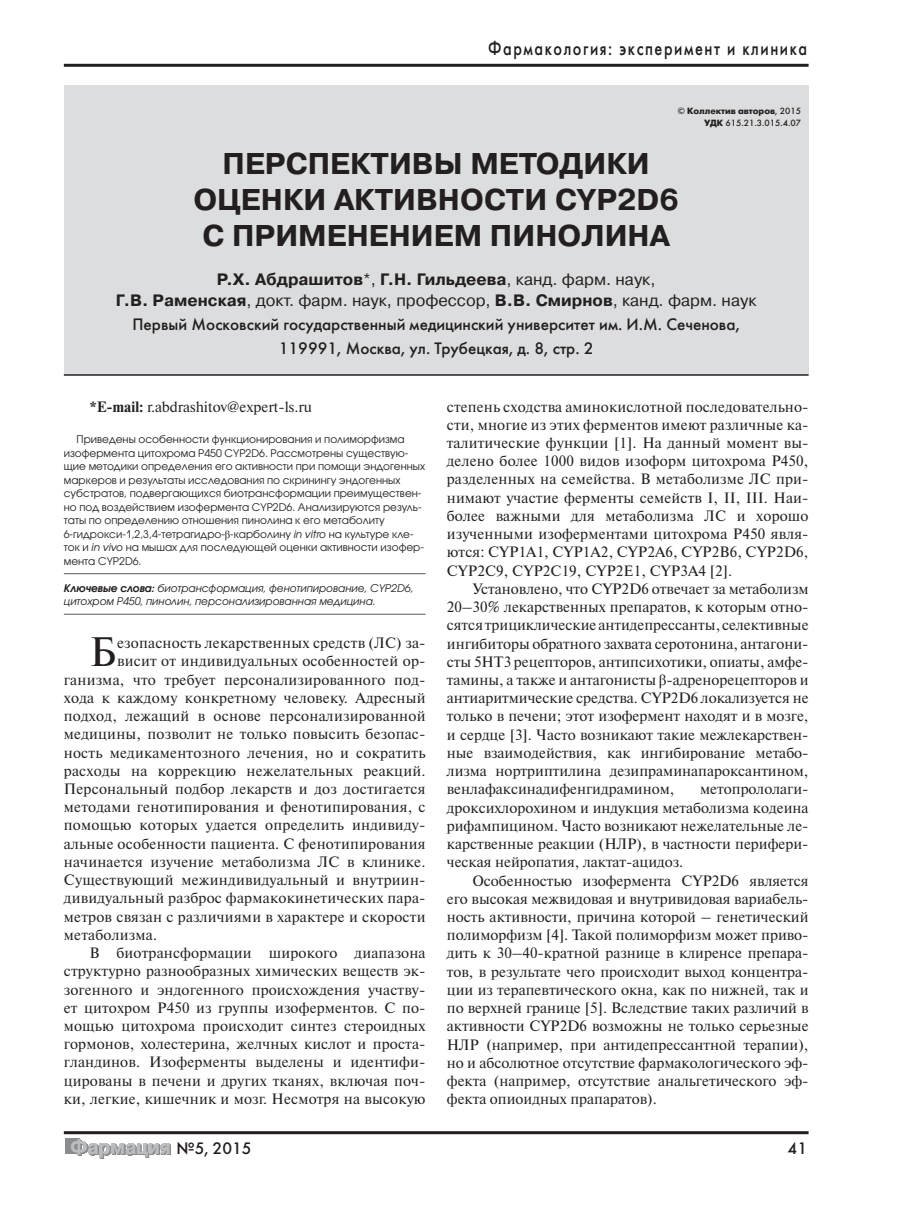
<style>
.page{position:relative;width:915px;height:1212px;background:#fff}
.page>*{position:absolute;margin:0;border:0;box-sizing:border-box;transform-origin:0 0}
.t1{font:41.1px "Newton C";color:#231f20}
.t2{font:700 30px/36px "Pragmatica C";color:#231f20;text-align:center}
.t3{font:700 20.25px "Pragmatica C";color:#8a8c8e;scale:.9 1}
.t4{font:19.5px "Futura Futuris C";letter-spacing:.1em;color:#231f20;scale:.8 1}
.t5{font:16.5px/24px "Futura Futuris C";color:#231f20;text-align:center}
.t6{font:16.5px/21px "Pragmatica C";color:#231f20;text-align:center}
.t7{font:15px/18.3px "Newton C";letter-spacing:.015em;color:#231f20;text-align:justify}
.t8{font:10.5px/13.5px "Avant Garde Gothic C";color:#231f20}
.t9{font:italic 10.5px/13.5px "Avant Garde Gothic C";color:#231f20}
.t10{font:9px/12px "Futura Futuris C";color:#231f20;text-align:right}
.s1{font-weight:700}
.s2{font-family:"Times New Roman"}
.s3{font-style:italic}
</style>
<div class="page">
<hr style="left:64px;top:64px;width:744px;height:3px;background:#231f20">
<hr style="left:64px;top:1131px;width:744px;height:3px;background:#231f20">
<div style="left:65px;top:1138px;width:14px;height:16px;background:#8a8c8e"></div>
<hr style="left:64px;top:573px;width:361px;height:1px;background:#58595b">
<hr style="left:64px;top:614px;width:361px;height:1px;background:#58595b">
<div style="left:64px;top:85px;width:744px;height:289px;background:#dcddde"></div>
<hr style="left:64px;top:374px;width:744px;height:2px;background:#231f20">
<h3 class="t4" style="left:488px;top:41px;width:400px">Фармакология: эксперимент и клиника</h3>
<p class="t10" style="left:677px;top:106px;width:125px">© <span class="s1">Коллектив авторов</span>, 2015<br><span class="s1">УДК</span> 615.21.3.015.4.07</p>
<h2 class="t2" style="left:193px;top:149px;width:487px">ПЕРСПЕКТИВЫ МЕТОДИКИ<br>ОЦЕНКИ АКТИВНОСТИ CYP2D6<br>С ПРИМЕНЕНИЕМ ПИНОЛИНА</h2>
<p class="t6" style="left:116px;top:271px;width:641px"><span class="s1">Р.Х. Абдрашитов</span>*, <span class="s1">Г.Н. Гильдеева</span>, канд. фарм. наук,<br><span class="s1">Г.В. Раменская</span>, докт. фарм. наук, профессор, <span class="s1">В.В. Смирнов</span>, канд. фарм. наук</p>
<p class="t5" style="left:132px;top:314px;width:608px">Первый Московский государственный медицинский университет им. И.М. Сеченова,<br>119991, Москва, ул. Трубецкая, д. 8, стр. 2</p>
<p class="t7" style="left:89px;top:399px;width:224px"><span class="s1">*E-mail:</span> r.abdrashitov@expert-ls.ru</p>
<p class="t8" style="left:64px;top:433px;width:362px;text-indent:13px">Приведены особенности функционирования и полиморфизма изофермента цитохрома Р450 CYP2D6. Рассмотрены существую&shy;щие методики определения его активности при помощи эндогенных маркеров и результаты исследования по скринингу эндогенных субстратов, подвергающихся биотрансформации преимуществен&shy;но под воздействием изофермента CYP2D6. Анализируются резуль&shy;таты по определению отношения пинолина к его метаболиту 6-гидрокси-1,2,3,4-тетрагидро-<span class="s2">β</span>-карболину <span class="s3">in vitro</span> на культуре кле&shy;ток и <span class="s3">in vivo</span> на мышах для последующей оценки активности изофер&shy;мента CYP2D6.</p>
<p class="t9" style="left:64px;top:582px;width:351px"><span class="s1">Ключевые слова:</span> биотрансформация, фенотипирование, CYP2D6, цитохром Р450, пинолин, персонализированная медицина.</p>
<h1 class="t1" style="left:89px;top:637px;width:29px">Б</h1>
<p class="t7" style="left:117px;top:635px;width:310px">езопасность лекарственных средств (ЛС) за-</p>
<p class="t7" style="left:117px;top:654px;width:310px">висит от индивидуальных особенностей ор-</p>
<p class="t7" style="left:64px;top:672px;width:363px">ганизма, что требует персонализированного под-</p>
<p class="t7" style="left:64px;top:690px;width:363px">хода к каждому конкретному человеку. Адресный</p>
<p class="t7" style="left:64px;top:708px;width:363px">подход, лежащий в основе персонализированной</p>
<p class="t7" style="left:64px;top:726px;width:363px">медицины, позволит не только повысить безопас-</p>
<p class="t7" style="left:64px;top:745px;width:363px">ность медикаментозного лечения, но и сократить</p>
<p class="t7" style="left:64px;top:763px;width:363px">расходы на коррекцию нежелательных реакций.</p>
<p class="t7" style="left:64px;top:781px;width:363px">Персональный подбор лекарств и доз достигается</p>
<p class="t7" style="left:64px;top:799px;width:363px">методами генотипирования и фенотипирования, с</p>
<p class="t7" style="left:64px;top:818px;width:363px">помощью которых удается определить индивиду-</p>
<p class="t7" style="left:64px;top:836px;width:363px">альные особенности пациента. С фенотипирования</p>
<p class="t7" style="left:64px;top:854px;width:363px">начинается изучение метаболизма ЛС в клинике.</p>
<p class="t7" style="left:64px;top:872px;width:363px">Существующий межиндивидуальный и внутриин-</p>
<p class="t7" style="left:64px;top:890px;width:363px">дивидуальный разброс фармакокинетических пара-</p>
<p class="t7" style="left:64px;top:909px;width:363px">метров связан с различиями в характере и скорости</p>
<p class="t7" style="left:64px;top:927px;width:95px">метаболизма.</p>
<p class="t7" style="left:89px;top:945px;width:337px">В биотрансформации широкого диапазона</p>
<p class="t7" style="left:64px;top:963px;width:363px">структурно разнообразных химических веществ эк-</p>
<p class="t7" style="left:64px;top:982px;width:363px">зогенного и эндогенного происхождения участву-</p>
<p class="t7" style="left:64px;top:1000px;width:363px">ет цитохром Р450 из группы изоферментов. С по-</p>
<p class="t7" style="left:64px;top:1018px;width:363px">мощью цитохрома происходит синтез стероидных</p>
<p class="t7" style="left:64px;top:1036px;width:363px">гормонов, холестерина, желчных кислот и проста-</p>
<p class="t7" style="left:64px;top:1054px;width:363px">гландинов. Изоферменты выделены и идентифи-</p>
<p class="t7" style="left:64px;top:1073px;width:363px">цированы в печени и других тканях, включая поч-</p>
<p class="t7" style="left:64px;top:1091px;width:363px">ки, легкие, кишечник и мозг. Несмотря на высокую</p>
<p class="t7" style="left:446px;top:399px;width:363px">степень сходства аминокислотной последовательно&shy;сти, многие из этих ферментов имеют различные ка&shy;талитические функции [1]. На данный момент вы&shy;делено более 1000 видов изоформ цитохрома Р450, разделенных на семейства. В метаболизме ЛС при&shy;нимают участие ферменты семейств I, II, III. Наи&shy;более важными для метаболизма ЛС и хорошо изученными изоферментами цитохрома Р450 явля&shy;ются: CYP1A1, CYP1A2, CYP2A6, CYP2B6, CYP2D6, CYP2C9, CYP2C19, CYP2E1, CYP3A4 [2].</p>
<p class="t7" style="left:446px;top:581px;width:363px;text-indent:26px">Установлено, что CYP2D6 отвечает за метаболизм 20–30% лекарственных препаратов, к которым отно&shy;сятся трициклические антидепрессанты, селективные ингибиторы обратного захвата серотонина, антагони&shy;сты 5НТ3 рецепторов, антипсихотики, опиаты, амфе&shy;тамины, а также и антагонисты <span class="s2">β</span>-адренорецепторов и антиаритмические средства. CYP2D6 локализуется не только в печени; этот изофермент находят и в мозге, и сердце [3]. Часто возникают такие межлекарствен&shy;ные взаимодействия, как ингибирование метабо&shy;лизма нортриптилина дезипраминапароксантином, венлафаксинадифенгидрамином,</p>
<p class="t7" style="left:446px;top:781px;width:363px;text-indent:253px">метопрололаги&shy;дроксихлорохином и индукция метаболизма кодеина рифампицином. Часто возникают нежелательные ле&shy;карственные реакции (НЛР), в частности перифери&shy;ческая нейропатия, лактат-ацидоз.</p>
<p class="t7" style="left:446px;top:873px;width:363px;text-indent:26px">Особенностью изофермента CYP2D6 является его высокая межвидовая и внутривидовая вариабель&shy;ность активности, причина которой – генетический полиморфизм [4]. Такой полиморфизм может приво&shy;дить к 30–40-кратной разнице в клиренсе препара&shy;тов, в результате чего происходит выход концентра&shy;ции из терапевтического окна, как по нижней, так и по верхней границе [5]. Вследствие таких различий в активности CYP2D6 возможны не только серьезные НЛР (например, при антидепрессантной терапии), но и абсолютное отсутствие фармакологического эф&shy;фекта (например, отсутствие анальгетического эф&shy;фекта опиоидных прапаратов).</p>
<h3 class="t3" style="left:71px;top:1140px;width:113px">Фармация</h3>
<p class="t5" style="left:176px;top:1138px;width:77px">№5, 2015</p>
<p class="t5" style="left:787px;top:1138px;width:21px">41</p>
</div>
